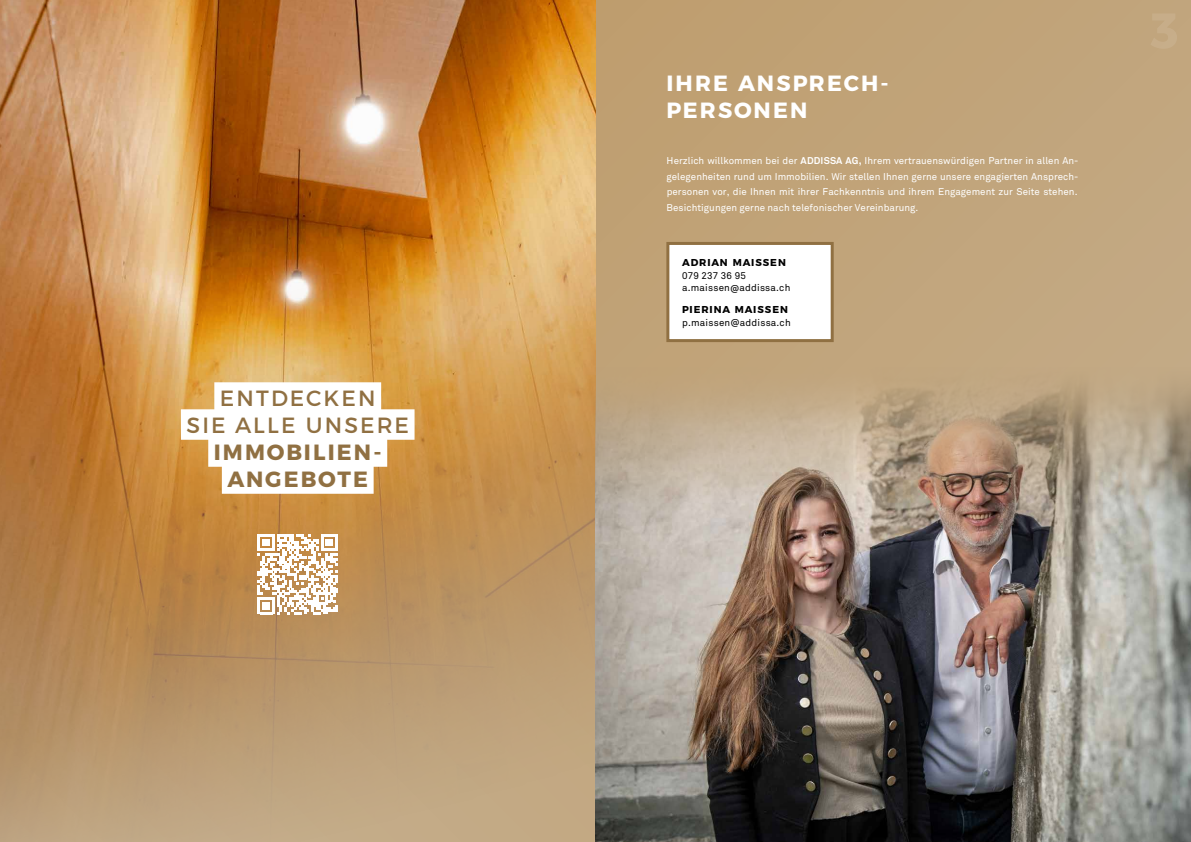
<style>
.page{position:relative;width:1191px;height:842px;background:#fff}
.page>*{position:absolute;margin:0;border:0;box-sizing:border-box;transform-origin:0 0}
.t1{font:22px/27px "Montserrat";letter-spacing:.1em;color:#907042;text-align:center}
.t2{font:700 22px/27px "Montserrat";letter-spacing:.1em;color:#fff}
.t3{font:700 22px/27px "Montserrat";letter-spacing:.1em;color:#907042;text-align:center}
.t4{font:700 10px "Montserrat";letter-spacing:.1em;color:#000}
.t5{font:700 10px "Montserrat";letter-spacing:.08em;color:#000}
.t6{font:9.8px/15.6px "Akkurat";letter-spacing:.005em;color:#fff;text-align:justify}
.t7{font:9.8px/12px "Akkurat";letter-spacing:.02em;color:#000}
.s1{font-weight:700}
</style>
<div class="page">
<div style="left:595px;top:0;width:596px;height:842px;background:#c1a47a"></div>
<img style="left:0;top:0;width:595px;height:842px">
<img style="left:595px;top:349px;width:596px;height:493px">
<div style="left:668px;top:243px;width:164px;height:98px;background:#fff"></div>
<div style="left:666px;top:242px;width:167px;height:100px;border:3px solid #907042"></div>
<div style="left:214px;top:382px;width:167px;height:31px;background:#fff"></div>
<div style="left:181px;top:409px;width:233px;height:31px;background:#fff"></div>
<div style="left:208px;top:436px;width:179px;height:31px;background:#fff"></div>
<div style="left:222px;top:463px;width:152px;height:31px;background:#fff"></div>
<svg style="left:258px;top:534px;width:80px;height:80px"></svg>
<h1 class="t1" style="left:186px;top:383px;width:224px">ENTDECKEN<br>SIE ALLE UNSERE</h1>
<h1 class="t3" style="left:214px;top:437px;width:169px">IMMOBILIEN-<br>ANGEBOTE</h1>
<h1 class="t2" style="left:666px;top:67px;width:224px">IHRE ANSPRECH-<br>PERSONEN</h1>
<p class="t6" style="left:666px;top:153px;width:413px">Herzlich willkommen bei der <span class="s1">ADDISSA AG,</span> Ihrem vertrauenswürdigen Partner in allen An&shy;gelegenheiten rund um Immobilien. Wir stellen Ihnen gerne unsere engagierten Ansprech&shy;personen vor, die Ihnen mit ihrer Fachkenntnis und ihrem Engagement zur Seite stehen.<br>Besichtigungen gerne nach telefonischer Vereinbarung.</p>
<p class="t5" style="left:682px;top:255px;width:105px">ADRIAN MAISSEN</p>
<p class="t7" style="left:682px;top:270px;width:110px">079 237 36 95 a.maissen@addissa.ch</p>
<p class="t4" style="left:682px;top:301px;width:107px">PIERINA MAISSEN</p>
<p class="t7" style="left:682px;top:316px;width:110px">p.maissen@addissa.ch</p>
</div>
